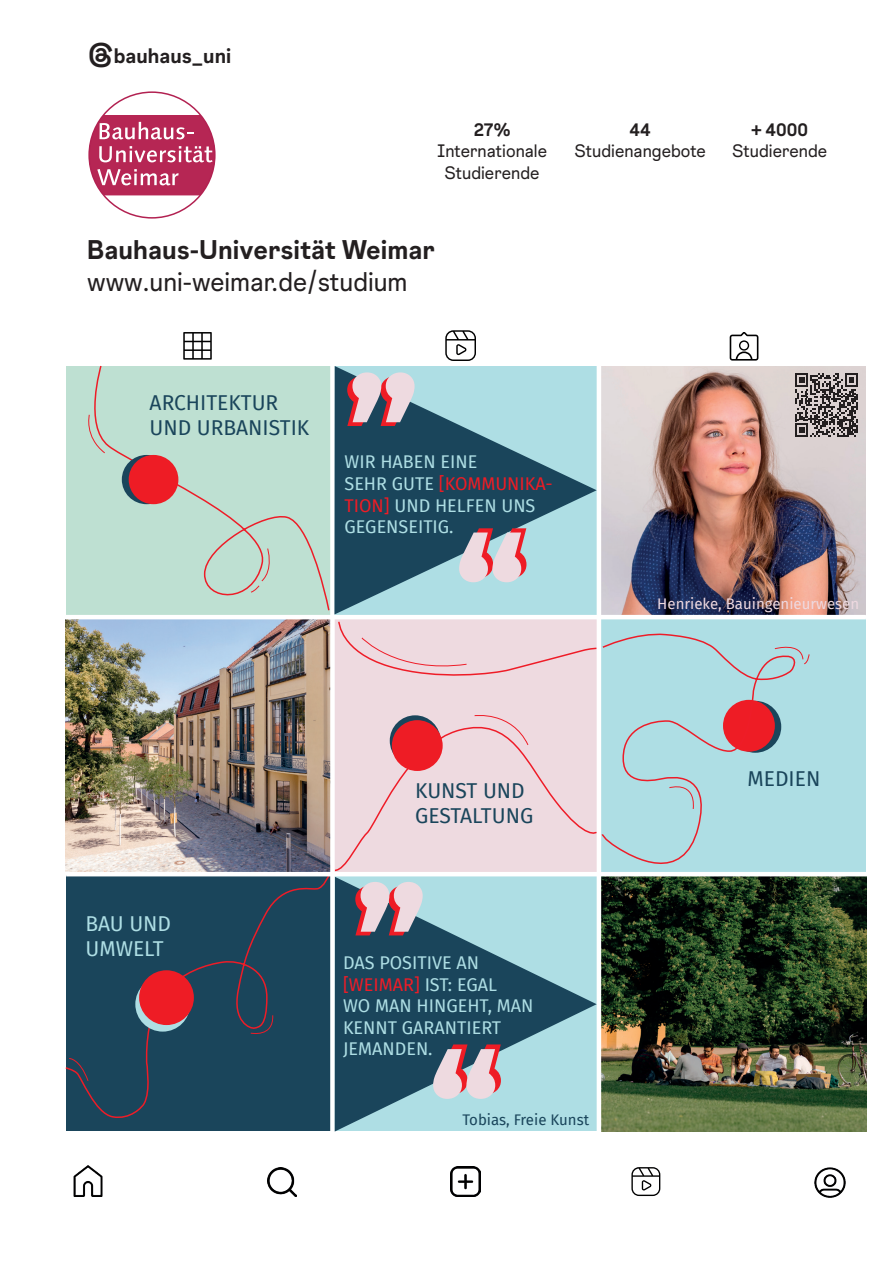
<style>
.page{position:relative;width:893px;height:1263px;background:#fff}
.page>*{position:absolute;margin:0;border:0;box-sizing:border-box;transform-origin:0 0}
.t1{font:900 150px "Fira Sans";color:#ee1c25}
.t2{font:900 150px "Fira Sans";color:#eedae0}
.t3{font:700 27px "Instagram Sans";color:#231f20}
.t4{font:27px "Instagram Sans";color:#231f20}
.t5{font:21px/25.2px "Fira Sans";color:#1a455b}
.t6{font:700 21px "Instagram Sans";color:#231f20}
.t7{font:21px/25.2px "Fira Sans";color:#aedee4}
.t8{font:18px/21.6px "Fira Sans";color:#aedee4}
.t9{font:18px/21.6px "Instagram Sans";color:#231f20;text-align:center}
.t10{font:700 18px "Instagram Sans";color:#231f20}
.t11{font:15px "Fira Sans";color:#eed9e0}
.t12{font:15px "Fira Sans";color:#1a455b}
.s1{font-size:33px}
.s2{color:#ee1c25}
.s3{color:#ee1c27}
</style>
<div class="page">
<div style="left:66px;top:366px;width:264px;height:248px;background:#bee0d2"></div>
<img style="left:602px;top:876px;width:265px;height:255px">
<img style="left:602px;top:366px;width:264px;height:249px">
<div style="left:334px;top:618px;width:263px;height:254px;background:#eedae0"></div>
<div style="left:602px;top:618px;width:264px;height:255px;background:#aedee4"></div>
<div style="left:66px;top:875px;width:264px;height:256px;background:#1a455b"></div>
<img style="left:66px;top:619px;width:264px;height:253px">
<svg style="left:94px;top:365px;width:236px;height:246px"></svg>
<svg style="left:65px;top:876px;width:265px;height:242px"></svg>
<hr style="left:62px;top:615px;width:804px;height:4px;background:#fff">
<div style="left:330px;top:366px;width:5px;height:766px;background:#fff"></div>
<hr style="left:66px;top:872px;width:804px;height:4px;background:#fff">
<svg style="left:601px;top:632px;width:200px;height:256px"></svg>
<div style="left:135px;top:977px;width:55px;height:54px;background:#aedee4;border-radius:50%"></div>
<div style="left:139px;top:970px;width:55px;height:55px;background:#ee1c25;border-radius:50%"></div>
<svg style="left:122px;top:455px;width:50px;height:49px"></svg>
<div style="left:129px;top:455px;width:49px;height:49px;background:#ee1c25;border-radius:50%"></div>
<svg style="left:183px;top:332px;width:29px;height:27px"></svg>
<svg style="left:445px;top:330px;width:31px;height:31px"></svg>
<svg style="left:631px;top:1167px;width:29px;height:29px"></svg>
<img style="left:450px;top:1167px;width:30px;height:29px">
<img style="left:814px;top:1167px;width:32px;height:31px">
<img style="left:73px;top:1166px;width:30px;height:31px">
<img style="left:267px;top:1168px;width:29px;height:29px">
<svg style="left:91px;top:115px;width:122px;height:80px;background:#c45176"></svg>
<svg style="left:335px;top:877px;width:262px;height:254px;background:#63919f"></svg>
<svg style="left:334px;top:366px;width:263px;height:248px;background:#64919f"></svg>
<svg style="left:88px;top:414px;width:18px;height:40px"></svg>
<svg style="left:250px;top:548px;width:24px;height:45px"></svg>
<svg style="left:334px;top:711px;width:263px;height:161px"></svg>
<svg style="left:774px;top:641px;width:36px;height:24px"></svg>
<svg style="left:669px;top:780px;width:27px;height:30px"></svg>
<svg style="left:250px;top:1014px;width:24px;height:24px"></svg>
<svg style="left:68px;top:1058px;width:21px;height:24px"></svg>
<svg style="left:338px;top:620px;width:259px;height:63px"></svg>
<svg style="left:730px;top:332px;width:28px;height:29px"></svg>
<svg style="left:795px;top:373px;width:63px;height:64px;background:#7b7474"></svg>
<p class="t6" style="left:88px;top:43px;width:144px"><span class="s1">@</span>bauhaus_uni</p>
<p class="t10" style="left:474px;top:118px;width:38px">27%</p>
<p class="t9" style="left:437px;top:140px;width:111px">Internationale<br>Studierende</p>
<h2 class="t3" style="left:87px;top:233px;width:349px">Bauhaus-Universität Weimar</h2>
<h2 class="t4" style="left:87px;top:265px;width:322px">www.uni-weimar.de/studium</h2>
<p class="t10" style="left:629px;top:118px;width:23px">44</p>
<p class="t9" style="left:575px;top:140px;width:133px">Studienangebote</p>
<p class="t10" style="left:751px;top:118px;width:58px">+ 4000</p>
<p class="t9" style="left:732px;top:140px;width:97px">Studierende</p>
<p class="t5" style="left:150px;top:389px;width:161px">ARCHITEKTUR<br>UND URBANISTIK</p>
<h1 class="t1" style="left:343px;top:214px;width:73px">„</h1>
<p class="t8" style="left:345px;top:451px;width:210px">WIR HABEN EINE<br>SEHR GUTE <span class="s2">[KOMMUNIKA-<br>TION]</span> UND HELFEN UNS<br>GEGENSEITIG.</p>
<h1 class="t2" style="left:454px;top:462px;width:73px">“</h1>
<p class="t11" style="left:657px;top:592px;width:203px">Henrieke, Bauingenieurwesen</p>
<p class="t7" style="left:85px;top:911px;width:87px">BAU UND<br>UMWELT</p>
<p class="t5" style="left:415px;top:777px;width:120px">KUNST UND<br>GESTALTUNG</p>
<h1 class="t1" style="left:352px;top:723px;width:73px">„</h1>
<p class="t8" style="left:343px;top:951px;width:192px">DAS POSITIVE AN <span class="s3">[WEIMAR]</span> IST: EGAL<br>WO MAN HINGEHT, MAN<br>KENNT GARANTIERT<br>JEMANDEN.</p>
<h1 class="t2" style="left:428px;top:978px;width:73px">“</h1>
<p class="t5" style="left:747px;top:765px;width:74px">MEDIEN</p>
<p class="t12" style="left:462px;top:1108px;width:128px">Tobias, Freie Kunst</p>
</div>
